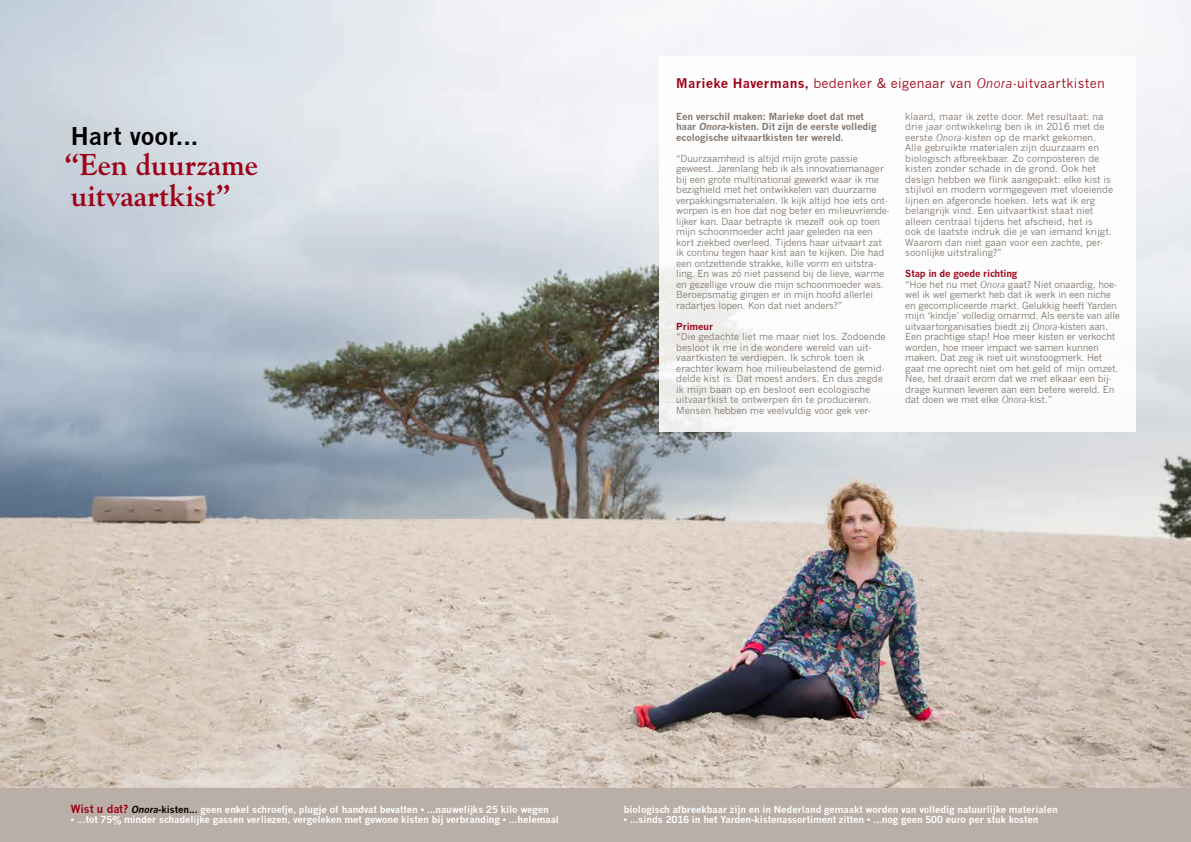
<style>
.page{position:relative;width:1191px;height:842px;background:#fff}
.page>*{position:absolute;margin:0;border:0;box-sizing:border-box;transform-origin:0 0}
.t1{font:700 30px/30px "Goudy Std";color:#9d0318}
.t2{font:700 24px "News Gothic";color:#000}
.t3{font:13px "News Gothic";letter-spacing:.02em;color:#9d0318}
.t4{font:9.5px/10.5px "News Gothic";letter-spacing:-.015em;color:#82766c}
.t5{font:700 9.5px "News Gothic";letter-spacing:-.01em;color:#fff}
.t6{font:700 9.5px/10.5px "News Gothic";letter-spacing:-.015em;color:#82766c}
.t7{font:700 9.5px "News Gothic";letter-spacing:-.015em;color:#9d0318}
.s1{font-weight:700}
.s2{font-style:italic}
.s3{font-weight:700;color:#9d0318}
.s4{font-size:11px;color:#9d0318}
.s5{font-style:italic;color:#000}
.s6{color:#000}
</style>
<div class="page">
<img style="left:0;top:0;width:1191px;height:788px">
<div style="left:0;top:788px;width:1191px;height:54px;background:#baafa7"></div>
<div style="left:659px;top:57px;width:476px;height:375px;background:#fff"></div>
<h2 class="t2" style="left:71px;top:122px;width:129px">Hart voor...</h2>
<h1 class="t1" style="left:65px;top:150px;width:195px">“Een duurzame uitvaartkist”</h1>
<h3 class="t3" style="left:676px;top:76px;width:430px"><span class="s1">Marieke Havermans,</span> bedenker &amp; eigenaar van <span class="s2">Onora</span>-uitvaartkisten</h3>
<p class="t6" style="left:676px;top:111px;width:202px">Een verschil maken: Marieke doet dat met haar <span class="s2">Onora</span>-kisten. Dit zijn de eerste volledig ecologische uitvaartkisten ter wereld.</p>
<p class="t4" style="left:676px;top:153px;width:215px">“Duurzaamheid is altijd mijn grote passie geweest. Jarenlang heb ik als innovatiemanager bij een grote multinational gewerkt waar ik me bezighield met het ontwikkelen van duurzame verpakkingsmaterialen. Ik kijk altijd hoe iets ont&shy;worpen is en hoe dat nog beter en milieuvriende&shy;lijker kan. Daar betrapte ik mezelf ook op toen mijn schoonmoeder acht jaar geleden na een kort ziekbed overleed. Tijdens haar uitvaart zat ik continu tegen haar kist aan te kijken. Die had een ontzettende strakke, kille vorm en uitstra&shy;ling. En was zó niet passend bij de lieve, warme en gezellige vrouw die mijn schoonmoeder was.<br>Beroepsmatig gingen er in mijn hoofd allerlei radartjes lopen. Kon dat niet anders?”</p>
<p class="t7" style="left:676px;top:320px;width:38px">Primeur</p>
<p class="t4" style="left:676px;top:332px;width:211px">“Die gedachte liet me maar niet los. Zodoende besloot ik me in de wondere wereld van uit&shy;vaartkisten te verdiepen. Ik schrok toen ik erachter kwam hoe milieubelastend de gemid&shy;delde kist is. Dat moest anders. En dus zegde ik mijn baan op en besloot een ecologische uitvaartkist te ontwerpen én te produceren.<br>Mensen hebben me veelvuldig voor gek ver-</p>
<p class="t4" style="left:905px;top:111px;width:209px">klaard, maar ik zette door. Met resultaat: na drie jaar ontwikkeling ben ik in 2016 met de eerste <span class="s2">Onora</span>-kisten op de markt gekomen.<br>Alle gebruikte materialen zijn duurzaam en biologisch afbreekbaar. Zo composteren de kisten zonder schade in de grond. Ook het design hebben we flink aangepakt: elke kist is stijlvol en modern vormgegeven met vloeiende lijnen en afgeronde hoeken. Iets wat ik erg belangrijk vind. Een uitvaartkist staat niet alleen centraal tijdens het afscheid, het is<br>ook de laatste indruk die je van iemand krijgt.<br>Waarom dan niet gaan voor een zachte, per&shy;soonlijke uitstraling?”</p>
<p class="t4" style="left:905px;top:268px;width:216px"><span class="s3">Stap in de goede richting<br></span>“Hoe het nu met <span class="s2">Onora</span> gaat? Niet onaardig, hoe&shy;wel ik wel gemerkt heb dat ik werk in een niche en gecompliceerde markt. Gelukkig heeft Yarden mijn ‘kindje’ volledig omarmd. Als eerste van alle uitvaartorganisaties biedt zij <span class="s2">Onora</span>-kisten aan.<br>Een prachtige stap! Hoe meer kisten er verkocht worden, hoe meer impact we samen kunnen maken. Dat zeg ik niet uit winstoogmerk. Het gaat me oprecht niet om het geld of mijn omzet.<br>Nee, het draait erom dat we met elkaar een bij&shy;drage kunnen leveren aan een betere wereld. En dat doen we met elke <span class="s2">Onora</span>-kist.”</p>
<p class="t5" style="left:71px;top:803px;width:479px"><span class="s4">Wist u dat?</span> <span class="s5">Onora</span><span class="s6">-kisten...</span> geen enkel schroefje, plugje of handvat bevatten • ...nauwelijks 25 kilo wegen</p>
<p class="t5" style="left:71px;top:814px;width:490px">• ...tot 75% minder schadelijke gassen verliezen, vergeleken met gewone kisten bij verbranding • ...helemaal</p>
<p class="t5" style="left:624px;top:803px;width:435px">biologisch afbreekbaar zijn en in Nederland gemaakt worden van volledig natuurlijke materialen</p>
<p class="t5" style="left:624px;top:814px;width:416px">• ...sinds 2016 in het Yarden-kistenassortiment zitten • ...nog geen 500 euro per stuk kosten</p>
</div>
